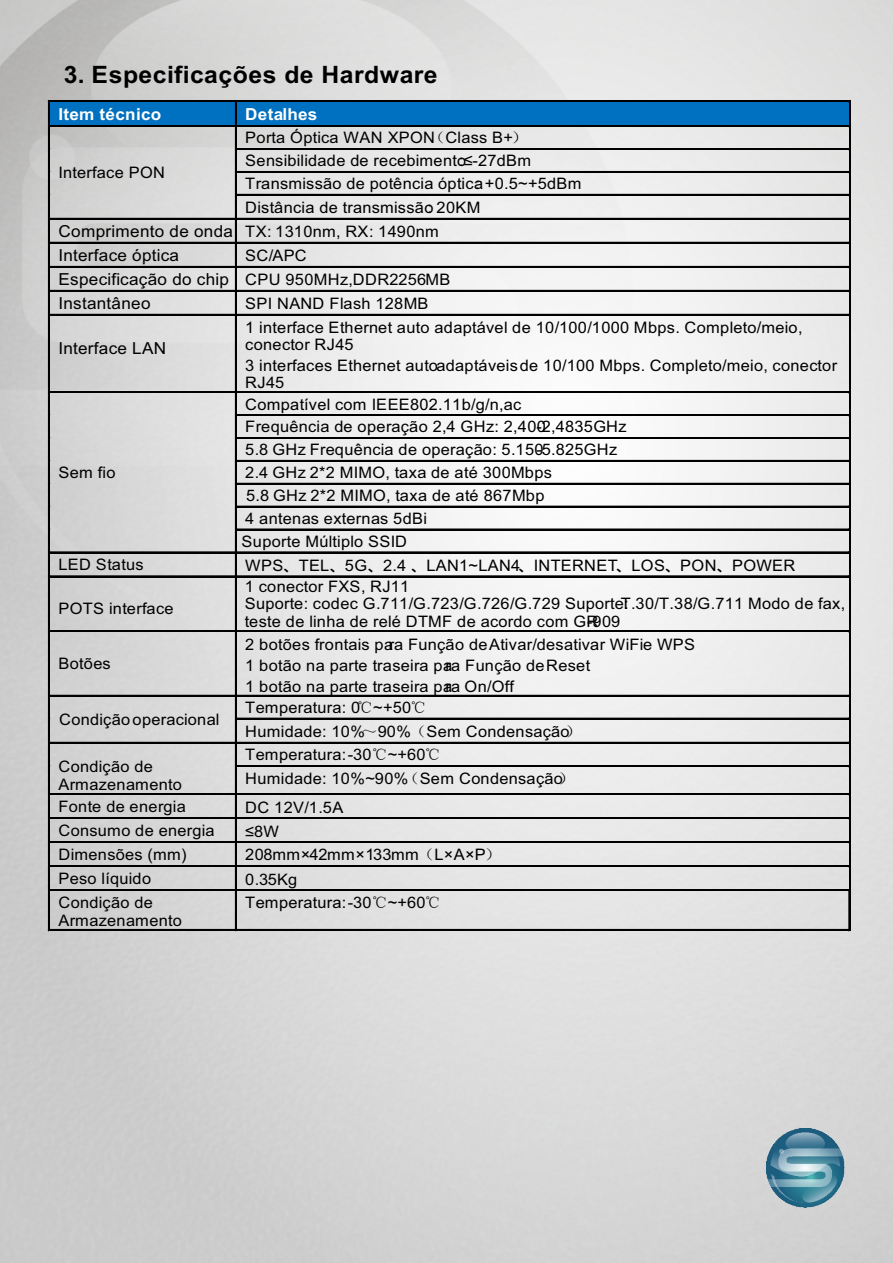
<style>
.page{position:relative;width:893px;height:1263px;background:#fff}
.page>*{position:absolute;margin:0;border:0;box-sizing:border-box;transform-origin:0 0}
.t1{font:700 24px "Arial";letter-spacing:.02em;color:#000}
.t2{font:16.5px/24px "Arial";letter-spacing:.015em;color:#000}
.t3{font:700 16.5px "Arial";letter-spacing:.015em;color:#fff}
.t4{font:15.9px/22.8px "Arial";letter-spacing:.02em;color:#000}
.s1{font-family:"Sim Sun"}
.s2{font-size:16.5px}
.s3{font-size:15.9px}
.s4{font-family:"MS Gothic"}
</style>
<div class="page">
<img style="left:0;top:0;width:893px;height:1263px">
<div style="left:50px;top:102px;width:186px;height:24px;background:#0070c0"></div>
<div style="left:237px;top:102px;width:612px;height:24px;background:#0070c0"></div>
<hr style="left:50px;top:100px;width:185px;height:2px;background:#000">
<hr style="left:237px;top:100px;width:612px;height:2px;background:#000">
<hr style="left:50px;top:126px;width:185px;height:1px;background:#000">
<hr style="left:50px;top:125px;width:185px;height:1px;background:#000">
<hr style="left:237px;top:126px;width:612px;height:1px;background:#000">
<hr style="left:237px;top:125px;width:612px;height:1px;background:#000">
<hr style="left:237px;top:149px;width:612px;height:1px;background:#000">
<hr style="left:237px;top:148px;width:612px;height:1px;background:#000">
<hr style="left:237px;top:171px;width:612px;height:2px;background:#000">
<hr style="left:237px;top:194px;width:612px;height:2px;background:#000">
<hr style="left:50px;top:218px;width:185px;height:2px;background:#000">
<hr style="left:237px;top:218px;width:612px;height:2px;background:#000">
<hr style="left:50px;top:242px;width:185px;height:2px;background:#000">
<hr style="left:237px;top:242px;width:612px;height:2px;background:#000">
<hr style="left:50px;top:266px;width:185px;height:2px;background:#000">
<hr style="left:237px;top:266px;width:612px;height:2px;background:#000">
<hr style="left:50px;top:290px;width:185px;height:2px;background:#000">
<hr style="left:237px;top:290px;width:612px;height:2px;background:#000">
<hr style="left:50px;top:314px;width:185px;height:2px;background:#000">
<svg style="left:48px;top:100px;width:2px;height:216px"></svg>
<hr style="left:237px;top:314px;width:612px;height:2px;background:#000">
<svg style="left:235px;top:100px;width:2px;height:216px"></svg>
<hr style="left:48px;top:316px;width:2px;height:76px;background:#000">
<svg style="left:849px;top:100px;width:1px;height:216px"></svg>
<hr style="left:235px;top:316px;width:2px;height:76px;background:#000">
<hr style="left:849px;top:316px;width:1px;height:76px;background:#000">
<hr style="left:50px;top:392px;width:185px;height:1px;background:#000">
<hr style="left:50px;top:391px;width:185px;height:1px;background:#000">
<hr style="left:237px;top:392px;width:612px;height:1px;background:#000">
<hr style="left:237px;top:391px;width:612px;height:1px;background:#000">
<hr style="left:237px;top:415px;width:612px;height:1px;background:#000">
<hr style="left:237px;top:414px;width:612px;height:1px;background:#000">
<hr style="left:237px;top:437px;width:612px;height:2px;background:#000">
<hr style="left:237px;top:460px;width:612px;height:2px;background:#000">
<hr style="left:237px;top:483px;width:612px;height:2px;background:#000">
<hr style="left:237px;top:506px;width:612px;height:2px;background:#000">
<hr style="left:237px;top:529px;width:612px;height:1px;background:#000">
<hr style="left:50px;top:552px;width:185px;height:1px;background:#000">
<hr style="left:237px;top:552px;width:612px;height:1px;background:#000">
<svg style="left:48px;top:392px;width:2px;height:185px"></svg>
<hr style="left:50px;top:576px;width:185px;height:1px;background:#000">
<svg style="left:235px;top:392px;width:2px;height:185px"></svg>
<hr style="left:237px;top:576px;width:612px;height:1px;background:#000">
<hr style="left:48px;top:577px;width:2px;height:54px;background:#000">
<svg style="left:849px;top:392px;width:1px;height:185px"></svg>
<hr style="left:235px;top:577px;width:2px;height:54px;background:#000">
<hr style="left:849px;top:577px;width:1px;height:54px;background:#000">
<hr style="left:50px;top:631px;width:185px;height:1px;background:#000">
<hr style="left:50px;top:630px;width:185px;height:1px;background:#000">
<hr style="left:237px;top:631px;width:612px;height:1px;background:#000">
<hr style="left:237px;top:630px;width:612px;height:1px;background:#000">
<hr style="left:48px;top:632px;width:2px;height:63px;background:#000">
<hr style="left:235px;top:632px;width:2px;height:63px;background:#000">
<hr style="left:849px;top:632px;width:1px;height:63px;background:#000">
<hr style="left:50px;top:695px;width:185px;height:2px;background:#000">
<hr style="left:237px;top:695px;width:612px;height:2px;background:#000">
<hr style="left:237px;top:718px;width:612px;height:1px;background:#000">
<hr style="left:50px;top:742px;width:185px;height:2px;background:#000">
<hr style="left:237px;top:742px;width:612px;height:2px;background:#000">
<hr style="left:237px;top:766px;width:612px;height:1px;background:#000">
<hr style="left:237px;top:765px;width:612px;height:1px;background:#000">
<hr style="left:50px;top:794px;width:185px;height:1px;background:#000">
<hr style="left:50px;top:793px;width:185px;height:1px;background:#000">
<hr style="left:237px;top:794px;width:612px;height:1px;background:#000">
<hr style="left:237px;top:793px;width:612px;height:1px;background:#000">
<hr style="left:50px;top:818px;width:185px;height:1px;background:#000">
<hr style="left:50px;top:817px;width:185px;height:1px;background:#000">
<hr style="left:237px;top:818px;width:612px;height:1px;background:#000">
<hr style="left:237px;top:817px;width:612px;height:1px;background:#000">
<hr style="left:50px;top:841px;width:185px;height:2px;background:#000">
<hr style="left:237px;top:841px;width:612px;height:2px;background:#000">
<hr style="left:50px;top:866px;width:185px;height:1px;background:#000">
<hr style="left:50px;top:865px;width:185px;height:1px;background:#000">
<hr style="left:237px;top:866px;width:612px;height:1px;background:#000">
<hr style="left:237px;top:865px;width:612px;height:1px;background:#000">
<hr style="left:50px;top:889px;width:185px;height:2px;background:#000">
<svg style="left:48px;top:695px;width:2px;height:196px"></svg>
<hr style="left:237px;top:889px;width:612px;height:2px;background:#000">
<svg style="left:235px;top:695px;width:2px;height:196px"></svg>
<hr style="left:48px;top:891px;width:2px;height:38px;background:#000">
<svg style="left:849px;top:695px;width:1px;height:196px"></svg>
<hr style="left:50px;top:929px;width:185px;height:2px;background:#000">
<hr style="left:235px;top:891px;width:2px;height:38px;background:#000">
<hr style="left:237px;top:929px;width:612px;height:2px;background:#000">
<hr style="left:849px;top:891px;width:1px;height:38px;background:#000">
<img style="left:766px;top:1128px;width:79px;height:79px">
<h1 class="t1" style="left:64px;top:66px;width:375px">3. Especificações de Hardware</h1>
<p class="t3" style="left:58px;top:108px;width:104px">Item técnico</p>
<p class="t3" style="left:245px;top:108px;width:74px">Detalhes</p>
<p class="t4" style="left:245px;top:128px;width:284px">Porta Óptica WAN XPON<span class="s1">（</span>Class B+<span class="s1">）</span></p>
<p class="t4" style="left:245px;top:151px;width:287px">Sensibilidade de recebimento:≤-27dBm</p>
<p class="t4" style="left:245px;top:174px;width:338px">Transmissão de potência óptica: +0.5~+5dBm</p>
<p class="t4" style="left:245px;top:198px;width:237px">Distância de transmissão: 20KM</p>
<p class="t4" style="left:58px;top:222px;width:382px"><span class="s2">Comprimento de onda</span> TX: 1310nm, RX: 1490nm</p>
<p class="t2" style="left:58px;top:245px;width:122px">Interface óptica</p>
<p class="t4" style="left:245px;top:246px;width:63px">SC/APC</p>
<p class="t2" style="left:58px;top:269px;width:394px">Especificação do chip <span class="s3">CPU 950MHz,DDR2256MB<br></span>Instantâneo</p>
<p class="t4" style="left:58px;top:163px;width:108px">Interface PON</p>
<p class="t4" style="left:245px;top:294px;width:185px">SPI NAND Flash 128MB</p>
<p class="t2" style="left:58px;top:338px;width:109px">Interface LAN</p>
<p class="t4" style="left:58px;top:462px;width:59px">Sem fio</p>
<p class="t4" style="left:245px;top:321px;width:559px;line-height:17px">1 interface Ethernet auto adaptável de 10/100/1000 Mbps. Completo/meio, conector RJ45</p>
<p class="t4" style="left:245px;top:359px;width:593px;line-height:17px">3 interfaces Ethernet autoadaptáveisde 10/100 Mbps. Completo/meio, conector<br>RJ45</p>
<p class="t4" style="left:242px;top:394px;width:387px">Compatível com IEEE802.11b/g/n,ac<br>Frequência de operação 2,4 GHz: 2,40-02,4835GHz 5.8 GHz Frequência de operação: 5.150-5.825GHz 2.4 GHz 2*2 MIMO, taxa de até 300Mbps<br>5.8 GHz 2*2 MIMO, taxa de até 867Mbp<br>4 antenas externas 5dBi<br>Suporte Múltiplo SSID</p>
<p class="t4" style="left:58px;top:554px;width:87px">LED Status</p>
<p class="t4" style="left:245px;top:555px;width:551px">WPS<span class="s4">、</span>TEL<span class="s4">、</span>5G<span class="s4">、</span>2.4 <span class="s4">、</span>LAN1~LAN4<span class="s4">、</span>INTERNET<span class="s4">、</span>LOS<span class="s4">、</span>PON<span class="s4">、</span>POWER</p>
<p class="t4" style="left:58px;top:598px;width:116px">POTS interface</p>
<p class="t4" style="left:245px;top:579px;width:602px;line-height:17.7px">1 conector FXS, RJ11<br>Suporte: codec G.711/G.723/G.726/G.729 SuporteT: .30/T.38/G.711 Modo de fax, teste de linha de relé DTMF de acordo com GR-909</p>
<p class="t4" style="left:58px;top:654px;width:54px">Botões</p>
<p class="t4" style="left:245px;top:635px;width:451px;line-height:21px">2 botões frontais para Função deAtivar/desativar WiFie WPS<br>1 botão na parte traseira para Função deReset<br>1 botão na parte traseira para On/Off</p>
<p class="t4" style="left:59px;top:709px;width:162px">Condição operacional</p>
<p class="t4" style="left:245px;top:697px;width:338px;line-height:24px">Temperatura: 0<span class="s1">℃</span>~+50<span class="s1">℃<br></span>Humidade: 10%<span class="s1">～</span>90%<span class="s1">（</span>Sem Condensação<span class="s1">）</span></p>
<p class="t4" style="left:58px;top:759px;width:125px;line-height:18.1px">Condição de<br>Armazenamento</p>
<p class="t4" style="left:245px;top:744px;width:331px;line-height:24.2px">Temperatura: -30<span class="s1">℃</span>~+60<span class="s1">℃<br></span>Humidade: 10%~90%<span class="s1">（</span>Sem Condensação<span class="s1">）</span></p>
<p class="t4" style="left:58px;top:796px;width:129px">Fonte de energia</p>
<p class="t4" style="left:245px;top:797px;width:100px">DC 12V/1.5A</p>
<p class="t4" style="left:58px;top:820px;width:158px">Consumo de energia</p>
<p class="t4" style="left:245px;top:821px;width:35px">≤8W</p>
<p class="t4" style="left:58px;top:844px;width:130px">Dimensões (mm)</p>
<p class="t4" style="left:245px;top:845px;width:257px">208mm×42mm×133mm<span class="s1">（</span>L×A×P<span class="s1">）</span></p>
<p class="t4" style="left:58px;top:868px;width:94px">Peso líquido</p>
<p class="t4" style="left:245px;top:869px;width:54px">0.35Kg</p>
<p class="t4" style="left:58px;top:894px;width:125px;line-height:18.1px">Condição de<br>Armazenamento</p>
<p class="t4" style="left:245px;top:893px;width:197px">Temperatura: -30<span class="s1">℃</span>~+60<span class="s1">℃</span></p>
</div>
